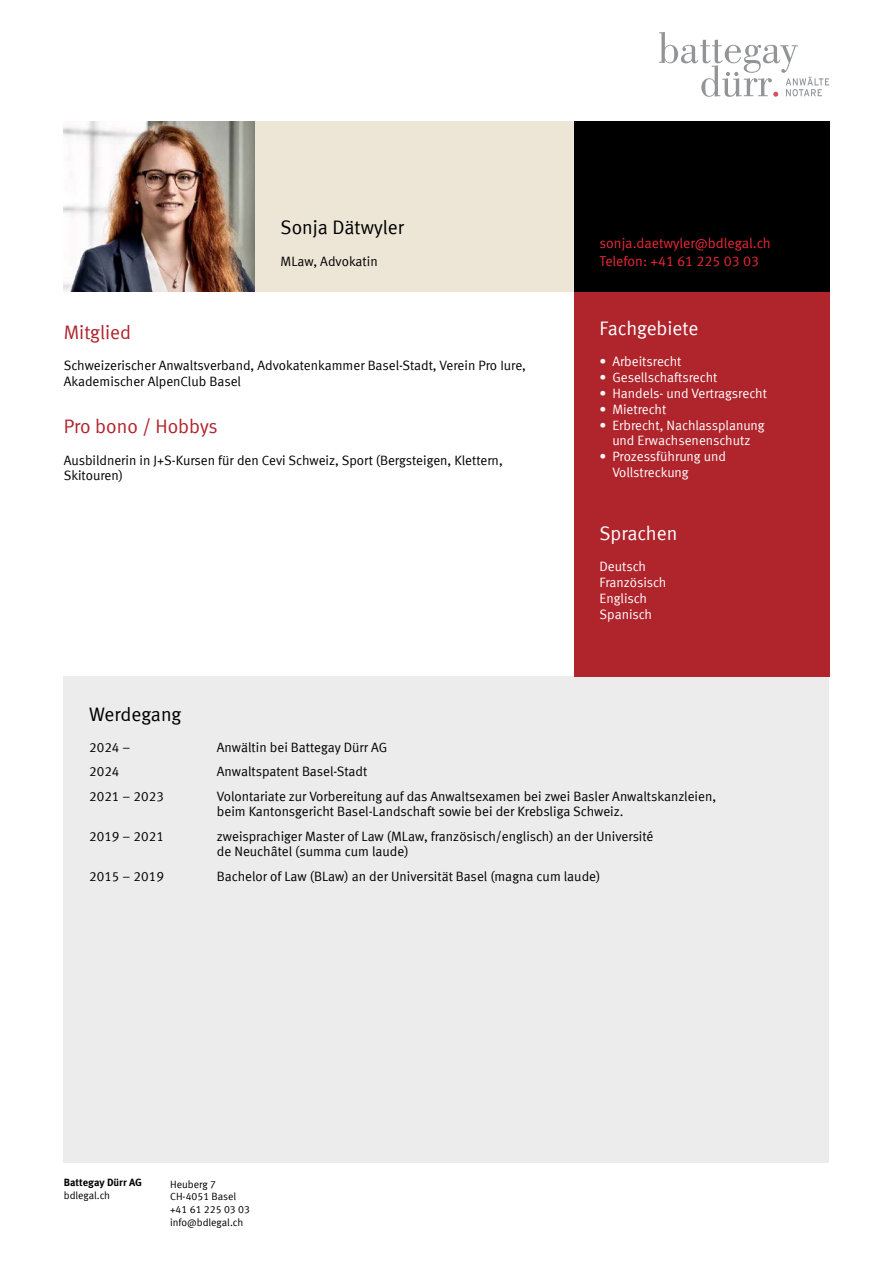
<style>
.page{position:relative;width:893px;height:1263px;background:#fff}
.page>*{position:absolute;margin:0;border:0;box-sizing:border-box;transform-origin:0 0}
.t1{font:19.5px "Meta Normal LF";color:#000}
.t2{font:19.5px "Meta Normal LF";color:#b0242c}
.t3{font:19.5px "Meta Normal LF";letter-spacing:-.005em;color:#fff}
.t4{font:14.25px/18px "Meta Normal LF";color:#e82837}
.t5{font:13.5px/15.8px "Meta Normal LF";color:#000}
.t6{font:13.5px/15.8px "Meta Normal LF";color:#fff}
.t7{font:10.5px/12.8px "Meta Normal LF";color:#000}
.t8{font:700 10.5px "Meta Pro";letter-spacing:-.005em;color:#000}
</style>
<div class="page">
<img style="left:64px;top:121px;width:191px;height:170px">
<div style="left:255px;top:121px;width:319px;height:170px;background:#ede6d7"></div>
<div style="left:64px;top:677px;width:765px;height:486px;background:#ececed"></div>
<div style="left:574px;top:291px;width:255px;height:386px;background:#b0242c"></div>
<div style="left:574px;top:121px;width:255px;height:170px;background:#000"></div>
<svg style="left:659px;top:32px;width:170px;height:65px"></svg>
<h1 class="t1" style="left:281px;top:216px;width:125px">Sonja Dätwyler</h1>
<p class="t5" style="left:281px;top:253px;width:99px">MLaw, Advokatin</p>
<h1 class="t2" style="left:64px;top:321px;width:69px">Mitglied</h1>
<p class="t5" style="left:64px;top:357px;width:464px">Schweizerischer Anwaltsverband, Advokatenkammer Basel-Stadt, Verein Pro Iure,<br>Akademischer AlpenClub Basel</p>
<h1 class="t2" style="left:64px;top:415px;width:155px">Pro bono / Hobbys</h1>
<p class="t5" style="left:64px;top:452px;width:440px">Ausbildnerin in J+S-Kursen für den Cevi Schweiz, Sport (Bergsteigen, Klettern,<br>Skitouren)</p>
<p class="t4" style="left:600px;top:234px;width:173px">sonja.daetwyler@bdlegal.ch<br>Telefon: +41 61 225 03 03</p>
<h1 class="t3" style="left:600px;top:317px;width:100px">Fachgebiete</h1>
<p class="t6" style="left:600px;top:354px;width:83px">• Arbeitsrecht</p>
<p class="t6" style="left:600px;top:369px;width:119px">• Gesellschaftsrecht</p>
<p class="t6" style="left:600px;top:385px;width:169px">• Handels- und Vertragsrecht</p>
<p class="t6" style="left:600px;top:401px;width:68px">• Mietrecht</p>
<p class="t6" style="left:600px;top:417px;width:167px;text-align:center">• Erbrecht, Nachlassplanung und Erwachsenenschutz</p>
<p class="t6" style="left:612px;top:448px;width:115px;text-indent:-13px">• Prozessführung und<br>Vollstreckung</p>
<h1 class="t3" style="left:600px;top:522px;width:79px">Sprachen</h1>
<p class="t6" style="left:600px;top:558px;width:68px">Deutsch<br>Französisch<br>Englisch<br>Spanisch</p>
<h1 class="t1" style="left:89px;top:702px;width:94px">Werdegang</h1>
<p class="t5" style="left:89px;top:739px;width:43px">2024 –</p>
<p class="t5" style="left:217px;top:739px;width:172px">Anwältin bei Battegay Dürr AG</p>
<p class="t5" style="left:89px;top:764px;width:32px">2024</p>
<p class="t5" style="left:217px;top:764px;width:152px">Anwaltspatent Basel-Stadt</p>
<p class="t5" style="left:89px;top:788px;width:76px">2021 – 2023</p>
<p class="t5" style="left:217px;top:788px;width:501px">Volontariate zur Vorbereitung auf das Anwaltsexamen bei zwei Basler Anwaltskanzleien, beim Kantonsgericht Basel-Landschaft sowie bei der Krebsliga Schweiz.</p>
<p class="t5" style="left:89px;top:828px;width:76px">2019 – 2021</p>
<p class="t5" style="left:217px;top:828px;width:438px">zweisprachiger Master of Law (MLaw, französisch/englisch) an der Université de Neuchâtel (summa cum laude)</p>
<p class="t5" style="left:89px;top:868px;width:76px">2015 – 2019</p>
<p class="t5" style="left:217px;top:868px;width:385px">Bachelor of Law (BLaw) an der Universität Basel (magna cum laude)</p>
<p class="t8" style="left:64px;top:1174px;width:80px">Battegay Dürr AG</p>
<p class="t7" style="left:64px;top:1188px;width:48px">bdlegal.ch</p>
<p class="t7" style="left:170px;top:1177px;width:81px">Heuberg 7<br>CH-4051 Basel +41 61 225 03 03 info@bdlegal.ch</p>
</div>
